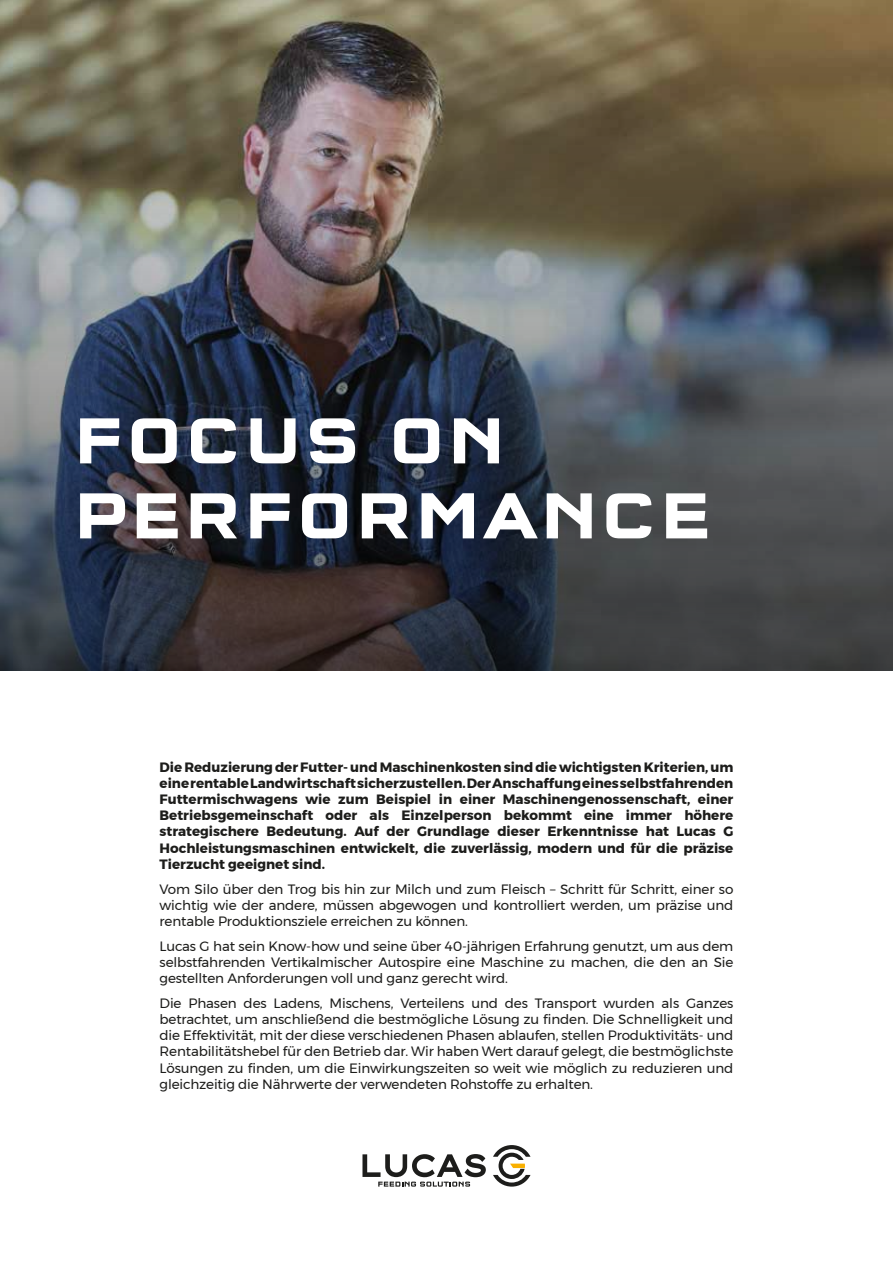
<style>
.page{position:relative;width:893px;height:1263px;background:#fff}
.page>*{position:absolute;margin:0;border:0;box-sizing:border-box;transform-origin:0 0}
.t1{font:700 67.5px/75px "Q Type Square";letter-spacing:.025em;color:#fff}
.t2{font:13.5px/16.2px "Montserrat";letter-spacing:-.01em;color:#1d1d1b;text-align:justify}
.t3{font:700 13.5px/16.2px "Montserrat";color:#1d1d1b;text-align:justify}
</style>
<div class="page">
<img style="left:0;top:0;width:893px;height:670px">
<svg style="left:493px;top:1145px;width:37px;height:41px"></svg>
<svg style="left:362px;top:1154px;width:124px;height:32px"></svg>
<h1 class="t1" style="left:73px;top:403px;width:640px">FOCUS ON<br>PERFORMANCE</h1>
<p class="t3" style="left:160px;top:759px;width:575px">Die Reduzierung der Futter- und Maschinenkosten sind die wichtigsten Kriterien, um eine rentable Landwirtschaft sicherzustellen. Der Anschaffung eines selbstfahrenden Futtermischwagens wie zum Beispiel in einer Maschinengenossenschaft, einer Betriebsgemeinschaft oder als Einzelperson bekommt eine immer höhere strategischere Bedeutung. Auf der Grundlage dieser Erkenntnisse hat Lucas G Hochleistungsmaschinen entwickelt, die zuverlässig, modern und für die präzise Tierzucht geeignet sind.</p>
<p class="t2" style="left:160px;top:880px;width:575px">Vom Silo über den Trog bis hin zur Milch und zum Fleisch – Schritt für Schritt, einer so wichtig wie der andere, müssen abgewogen und kontrolliert werden, um präzise und rentable Produktionsziele erreichen zu können.</p>
<p class="t2" style="left:160px;top:937px;width:575px">Lucas G hat sein Know-how und seine über 40-jährigen Erfahrung genutzt, um aus dem selbstfahrenden Vertikalmischer Autospire eine Maschine zu machen, die den an Sie gestellten Anforderungen voll und ganz gerecht wird.</p>
<p class="t2" style="left:160px;top:995px;width:575px">Die Phasen des Ladens, Mischens, Verteilens und des Transport wurden als Ganzes betrachtet, um anschließend die bestmögliche Lösung zu finden. Die Schnelligkeit und die Effektivität, mit der diese verschiedenen Phasen ablaufen, stellen Produktivitäts- und Rentabilitätshebel für den Betrieb dar. Wir haben Wert darauf gelegt, die bestmöglichste Lösungen zu finden, um die Einwirkungszeiten so weit wie möglich zu reduzieren und gleichzeitig die Nährwerte der verwendeten Rohstoffe zu erhalten.</p>
</div>
